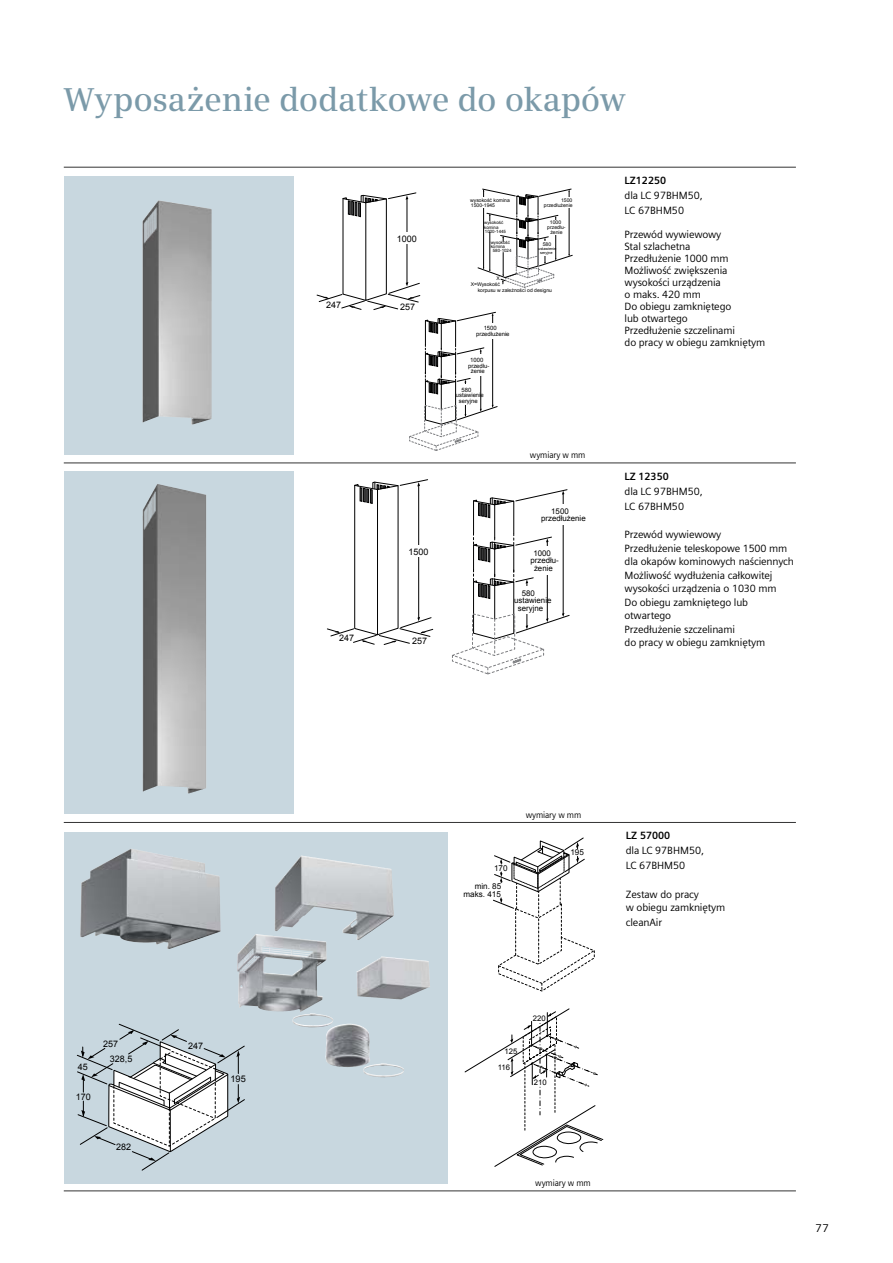
<style>
.page{position:relative;width:893px;height:1263px;background:#fff}
.page>*{position:absolute;margin:0;border:0;box-sizing:border-box;transform-origin:0 0}
.t1{font:600 33px "Siemens Serif";letter-spacing:-.01em;color:#7b9aa9}
.t2{font:11.25px "Siemens Sans";color:#000}
.t3{font:10.5px/13.5px "Siemens Sans";letter-spacing:-.015em;color:#000}
.t4{font:700 10.5px "Siemens Sans";color:#000}
.t5{font:9.15px "Arial";color:#000}
.t6{font:9px "Arial";color:#000}
.t7{font:9px "Siemens Sans";letter-spacing:-.015em;color:#000;scale:.92 1}
.t8{font:8.1px/7.6px "Arial";color:#000;text-align:right}
.t9{font:7.8px/7.4px "Arial";color:#000}
.t10{font:7.65px/16.4px "Arial";color:#000}
.t11{font:5.85px/5.6px "Arial";color:#000}
.t12{font:5.1px/5.1px "Arial";color:#000}
.t13{font:4.5px/4.1px "Arial";color:#000}
.t14{font:3.75px/3.8px "Arial";color:#000;text-align:center}
</style>
<div class="page">
<div style="left:65px;top:176px;width:229px;height:278px;background:#c8d7df"></div>
<img style="left:142px;top:201px;width:69px;height:224px">
<div style="left:65px;top:472px;width:229px;height:342px;background:#c8d7df"></div>
<img style="left:143px;top:484px;width:54px;height:309px">
<svg style="left:65px;top:832px;width:383px;height:351px;background:#c0ccd3"></svg>
<hr style="left:64px;top:822px;width:732px;height:1px;background:#333334">
<hr style="left:64px;top:463px;width:732px;height:1px;background:#333334">
<hr style="left:64px;top:167px;width:732px;height:1px;background:#333334">
<hr style="left:64px;top:1190px;width:732px;height:1px;background:#333334">
<img style="left:82px;top:849px;width:48px;height:33px">
<img style="left:275px;top:856px;width:29px;height:75px">
<svg style="left:452px;top:489px;width:118px;height:185px"></svg>
<hr style="left:563px;top:494px;width:1px;height:121px;background:#000">
<div style="left:561px;top:504px;width:7px;height:21px;background:#fff"></div>
<svg style="left:77px;top:1023px;width:168px;height:148px"></svg>
<svg style="left:327px;top:479px;width:106px;height:166px"></svg>
<svg style="left:316px;top:189px;width:257px;height:262px"></svg>
<hr style="left:492px;top:315px;width:1px;height:91px;background:#000">
<div style="left:491px;top:323px;width:5px;height:16px;background:#fff"></div>
<svg style="left:493px;top:838px;width:102px;height:154px"></svg>
<svg style="left:464px;top:1008px;width:139px;height:159px"></svg>
<h1 class="t1" style="left:64px;top:80px;width:563px">Wyposażenie dodatkowe do okapów</h1>
<p class="t6" style="left:397px;top:233px;width:22px">1000</p>
<p class="t6" style="left:326px;top:299px;width:17px">247</p>
<p class="t6" style="left:400px;top:301px;width:17px">257</p>
<p class="t6" style="left:408px;top:546px;width:22px">1500</p>
<p class="t6" style="left:339px;top:632px;width:17px">247</p>
<p class="t6" style="left:412px;top:635px;width:17px">257</p>
<p class="t12" style="left:470px;top:197px;width:41px">wysokość komina<br>1500-1945</p>
<p class="t12" style="left:544px;top:197px;width:30px;text-align:right">1500 przedłużenie</p>
<p class="t13" style="left:484px;top:221px;width:23px">wysokość komina<br>1000-1445</p>
<p class="t12" style="left:547px;top:220px;width:20px;text-align:center">1000 przedłu&shy;żenie</p>
<p class="t13" style="left:491px;top:240px;width:21px">wysokość</p>
<p class="t13" style="left:491px;top:244px;width:16px">komina</p>
<p class="t13" style="left:493px;top:249px;width:20px">580-1024</p>
<p class="t12" style="left:543px;top:241px;width:10px">580</p>
<p class="t14" style="left:538px;top:247px;width:19px">ustawienie seryjne</p>
<p class="t12" style="left:497px;top:275px;width:5px">X</p>
<p class="t12" style="left:471px;top:282px;width:31px">X=Wysokość</p>
<p class="t12" style="left:478px;top:288px;width:76px">korpusu w zależności od designu</p>
<p class="t11" style="left:476px;top:325px;width:35px;text-indent:8px">1500 przedłużenie</p>
<p class="t11" style="left:470px;top:357px;width:15px">1000</p>
<p class="t11" style="left:468px;top:363px;width:23px">przedłu-</p>
<p class="t11" style="left:471px;top:368px;width:16px">żenie</p>
<p class="t11" style="left:462px;top:387px;width:11px">580</p>
<p class="t11" style="left:456px;top:393px;width:29px">ustawienie</p>
<p class="t11" style="left:459px;top:398px;width:21px">seryjne</p>
<p class="t7" style="left:530px;top:450px;width:62px">wymiary w mm</p>
<p class="t9" style="left:541px;top:507px;width:46px;text-indent:10px">1500 przedłużenie</p>
<p class="t9" style="left:533px;top:550px;width:19px">1000</p>
<p class="t9" style="left:530px;top:557px;width:30px">przedłu-</p>
<p class="t9" style="left:534px;top:564px;width:20px">żenie</p>
<p class="t9" style="left:522px;top:590px;width:15px">580</p>
<p class="t9" style="left:514px;top:597px;width:39px">ustawienie</p>
<p class="t9" style="left:518px;top:604px;width:27px">seryjne</p>
<p class="t4" style="left:625px;top:174px;width:43px">LZ12250</p>
<p class="t3" style="left:625px;top:188px;width:80px;line-height:15px">dla LC 97BHM50,<br>LC 67BHM50</p>
<p class="t3" style="left:625px;top:228px;width:142px;line-height:12px">Przewód wywiewowy<br>Stal szlachetna<br>Przedłużenie 1000 mm<br>Możliwość zwiększenia wysokości urządzenia<br>o maks. 420 mm<br>Do obiegu zamkniętego<br>lub otwartego<br>Przedłużenie szczelinami<br>do pracy w obiegu zamkniętym</p>
<p class="t4" style="left:625px;top:470px;width:46px">LZ 12350</p>
<p class="t3" style="left:625px;top:484px;width:80px;line-height:15px">dla LC 97BHM50,<br>LC 67BHM50</p>
<p class="t3" style="left:625px;top:528px;width:171px">Przewód wywiewowy<br>Przedłużenie teleskopowe 1500 mm dla okapów kominowych naściennych<br>Możliwość wydłużenia całkowitej wysokości urządzenia o 1030 mm<br>Do obiegu zamkniętego lub otwartego<br>Przedłużenie szczelinami<br>do pracy w obiegu zamkniętym</p>
<p class="t6" style="left:78px;top:1061px;width:12px">45</p>
<p class="t6" style="left:76px;top:1091px;width:17px">170</p>
<p class="t6" style="left:103px;top:1038px;width:17px">257</p>
<p class="t6" style="left:188px;top:1039px;width:17px">247</p>
<p class="t6" style="left:110px;top:1053px;width:24px">328,5</p>
<p class="t6" style="left:116px;top:1141px;width:17px">282</p>
<p class="t5" style="left:231px;top:1073px;width:17px">195</p>
<p class="t8" style="left:494px;top:864px;width:15px">170</p>
<p class="t8" style="left:463px;top:883px;width:39px">min. 85 maks. 415</p>
<p class="t7" style="left:526px;top:810px;width:62px">wymiary w mm</p>
<p class="t8" style="left:570px;top:849px;width:15px">195</p>
<p class="t10" style="left:498px;top:1043px;width:21px;text-indent:7px">125<br>116</p>
<p class="t10" style="left:533px;top:1010px;width:14px">220</p>
<p class="t10" style="left:534px;top:1074px;width:14px">210</p>
<p class="t4" style="left:626px;top:830px;width:46px">LZ 57000</p>
<p class="t3" style="left:626px;top:843px;width:80px;line-height:15px">dla LC 97BHM50,<br>LC 67BHM50</p>
<p class="t3" style="left:626px;top:888px;width:101px">Zestaw do pracy<br>w obiegu zamkniętym</p>
<p class="t3" style="left:626px;top:916px;width:38px">cleanAir</p>
<p class="t7" style="left:535px;top:1178px;width:62px">wymiary w mm</p>
<p class="t2" style="left:815px;top:1222px;width:15px">77</p>
</div>
